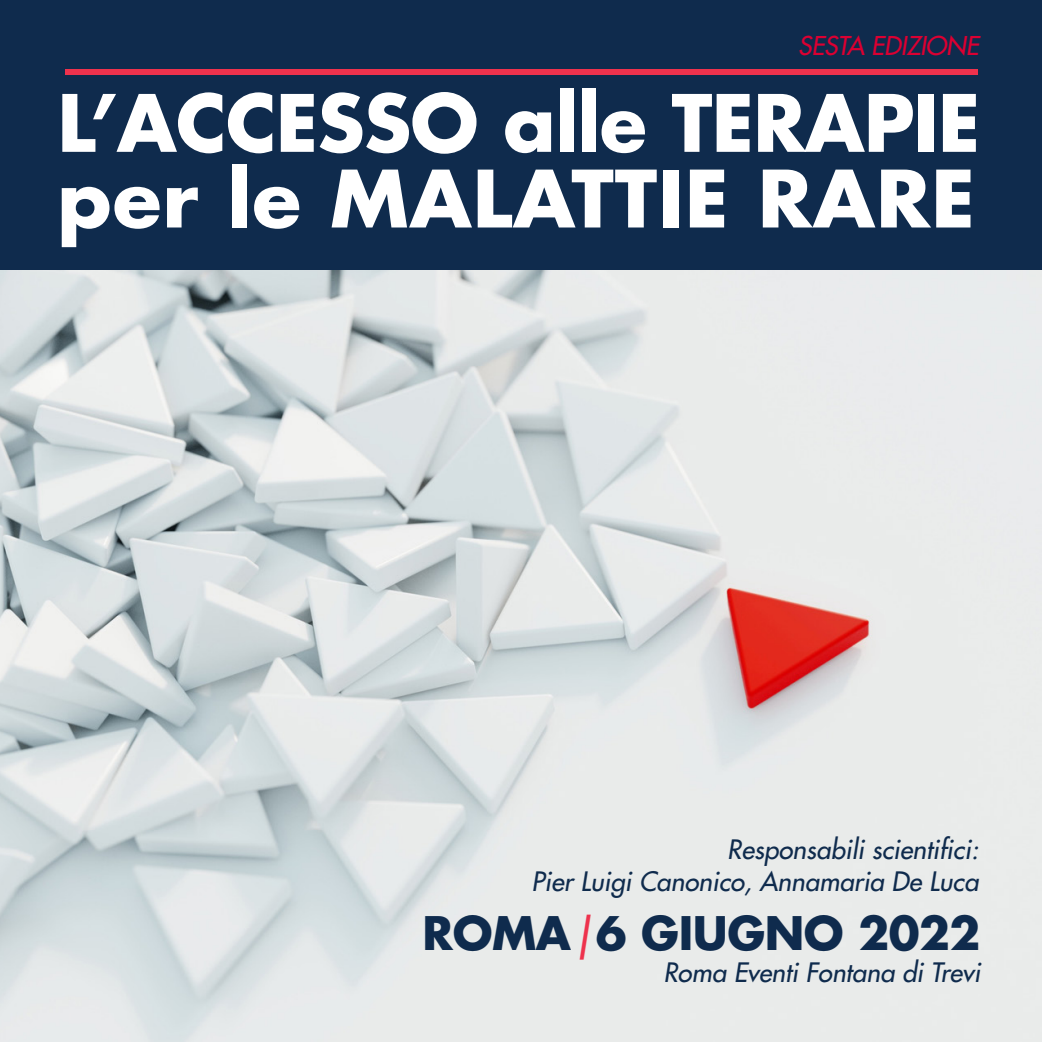
<style>
.page{position:relative;width:1042px;height:1042px;background:#0f2b4d}
.page>*{position:absolute;margin:0;border:0;box-sizing:border-box;transform-origin:0 0}
.t1{font:700 76.83px "Futura LT";letter-spacing:-.01em;color:#fff}
.t2{font:700 76.83px "Futura LT";letter-spacing:.01em;color:#fff;scale:1.04 1}
.t3{font:700 44.98px "Futura LT";letter-spacing:-.01em;color:#0f2b4d}
.t4{font:italic 26.07px "Futura LT";color:#0f2b4d}
.t5{font:italic 25.2px "Futura LT";letter-spacing:-.01em;color:#db0032}
.s1{font-weight:400;font-style:italic;color:#ee324d}
</style>
<div class="page">
<img style="left:0;top:271px;width:1042px;height:771px">
<div style="left:65px;top:69px;width:912px;height:6px;background:#ee324d"></div>
<p class="t5" style="left:798px;top:30px;width:182px">SESTA EDIZIONE</p>
<p class="t1" style="left:57px;top:72px;width:924px">L’ACCESSO alle TERAPIE</p>
<p class="t2" style="left:57px;top:148px;width:884px">per le MALATTIE RARE</p>
<p class="t4" style="left:727px;top:833px;width:253px">Responsabili scientifici:</p>
<p class="t4" style="left:531px;top:864px;width:448px">Pier Luigi Canonico, Annamaria De Luca</p>
<p class="t3" style="left:422px;top:903px;width:559px">ROMA<span class="s1">|</span>6 GIUGNO 2022</p>
<p class="t4" style="left:663px;top:955px;width:318px">Roma Eventi Fontana di Trevi</p>
</div>
